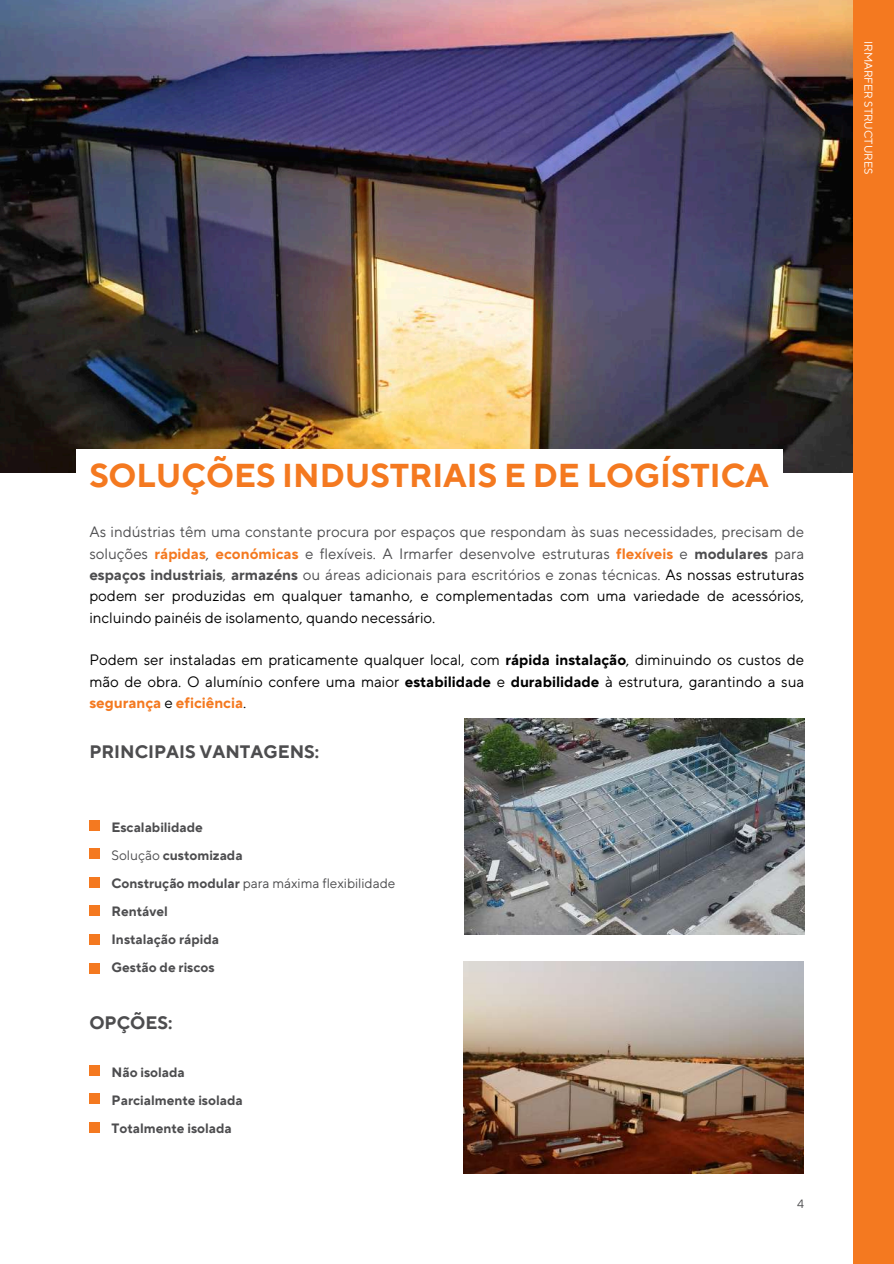
<style>
.page{position:relative;width:894px;height:1264px;background:#fff}
.page>*{position:absolute;margin:0;border:0;box-sizing:border-box;transform-origin:0 0}
.t1{font:700 33px "TT Norms Pro";color:#f47920}
.t2{font:700 18px "TT Norms Pro";color:#4d4d4f}
.t3{font:15px/21.3px "TT Norms Pro";color:#4d4d4f;text-align:justify}
.t4{font:15px/21.3px "TT Norms Pro";color:#000;text-align:justify}
.t5{font:700 13.5px/28px "TT Norms Pro";color:#4d4d4f}
.t6{font:12px "TT Norms Pro";color:#4d4d4f}
.t7{font:11.25px "TT Norms Pro";color:#fff}
.s1{font-weight:700;color:#f47920}
.s2{font-weight:700}
.s3{color:#000}
.s4{font-weight:400}
</style>
<div class="page">
<img style="left:0;top:0;width:852px;height:472px">
<div style="left:89px;top:819px;width:11px;height:11px;background:#f47920"></div>
<div style="left:89px;top:848px;width:11px;height:11px;background:#f47920"></div>
<div style="left:89px;top:877px;width:11px;height:10px;background:#f47920"></div>
<div style="left:89px;top:905px;width:11px;height:11px;background:#f47920"></div>
<div style="left:89px;top:934px;width:11px;height:10px;background:#f47920"></div>
<div style="left:89px;top:962px;width:11px;height:11px;background:#f47920"></div>
<div style="left:89px;top:1065px;width:11px;height:10px;background:#f47920"></div>
<div style="left:89px;top:1093px;width:11px;height:11px;background:#f47920"></div>
<div style="left:89px;top:1122px;width:11px;height:10px;background:#f47920"></div>
<img style="left:463px;top:961px;width:340px;height:212px">
<img style="left:464px;top:718px;width:340px;height:216px">
<div style="left:76px;top:449px;width:706px;height:56px;background:#fff"></div>
<div style="left:852px;top:0;width:41px;height:1263px;background:#f47920"></div>
<p class="t7" style="left:874px;top:41px;width:135px;rotate:90deg">IRMARFER STRUCTURES</p>
<h1 class="t1" style="left:89px;top:456px;width:681px">SOLUÇÕES INDUSTRIAIS E DE LOGÍSTICA</h1>
<p class="t3" style="left:89px;top:522px;width:716px">As indústrias têm uma constante procura por espaços que respondam às suas necessidades, precisam de soluções <span class="s1">rápidas</span>, <span class="s1">económicas</span> e flexíveis. A Irmarfer desenvolve estruturas <span class="s1">flexíveis</span> e <span class="s2">modulares</span> para <span class="s2">espaços industriais</span>, <span class="s2">armazéns</span> ou áreas adicionais para escritórios e zonas técnicas. <span class="s3">As nossas estruturas podem ser produzidas em qualquer tamanho, e complementadas com uma variedade de acessórios, incluindo painéis de isolamento, quando necessário.</span></p>
<p class="t4" style="left:89px;top:650px;width:716px">Podem ser instaladas em praticamente qualquer local, com <span class="s2">rápida instalação</span>, diminuindo os custos de mão de obra. O alumínio confere uma maior <span class="s2">estabilidade</span> e <span class="s2">durabilidade</span> à estrutura, garantindo a sua <span class="s1">segurança</span> e <span class="s1">eficiência</span>.</p>
<p class="t2" style="left:89px;top:741px;width:231px">PRINCIPAIS VANTAGENS:</p>
<p class="t5" style="left:111px;top:813px;width:285px">Escalabilidade<br><span class="s4">Solução</span> customizada<br>Construção modular <span class="s4">para máxima flexibilidade<br></span>Rentável<br>Instalação rápida<br>Gestão de riscos</p>
<p class="t2" style="left:89px;top:1012px;width:84px">OPÇÕES:</p>
<p class="t5" style="left:111px;top:1058px;width:133px">Não isolada<br>Parcialmente isolada<br>Totalmente isolada</p>
<p class="t6" style="left:797px;top:1196px;width:8px">4</p>
</div>
